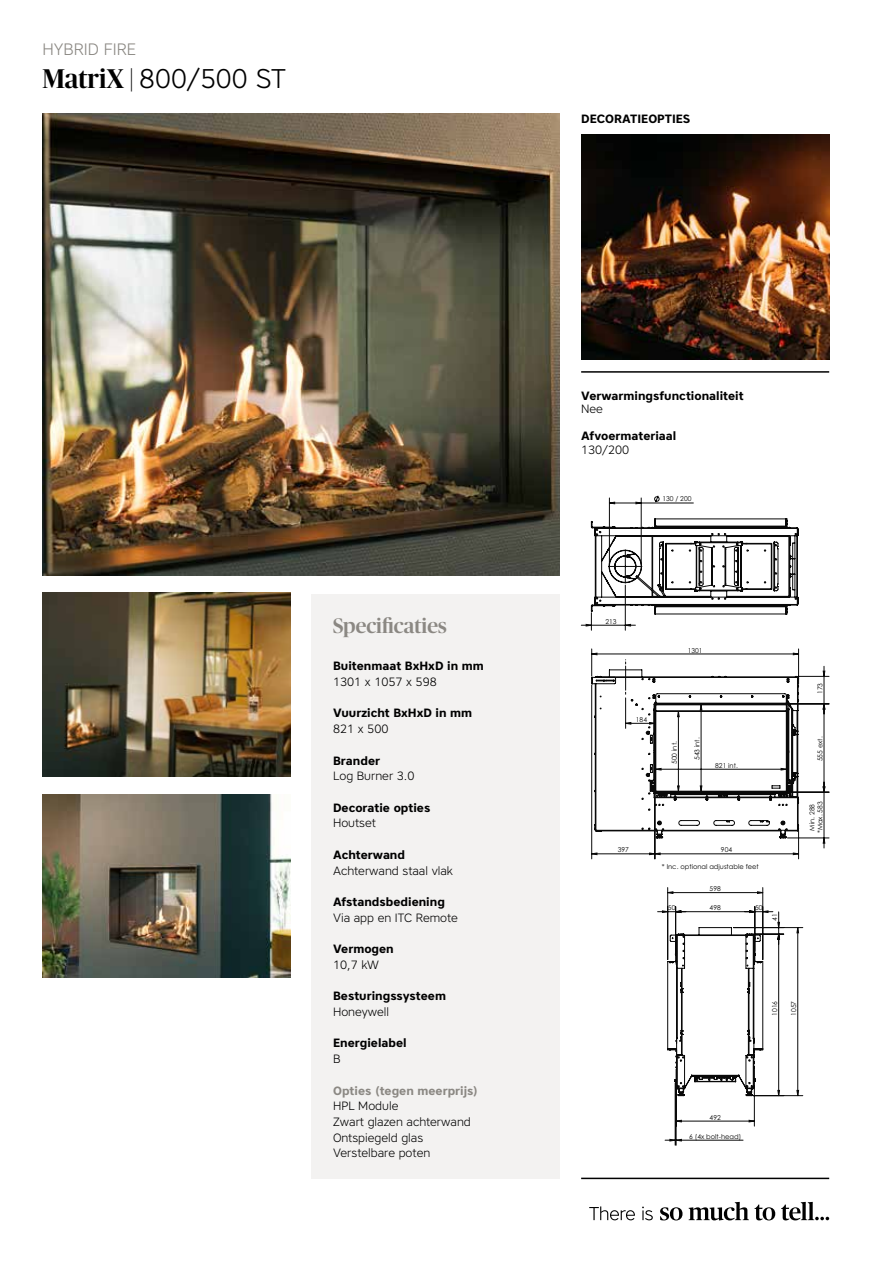
<style>
.page{position:relative;width:893px;height:1263px;background:#fff}
.page>*{position:absolute;margin:0;border:0;box-sizing:border-box;transform-origin:0 0}
.t1{font:300 27px "Core Sans A35";color:#000}
.t2{font:500 21px "Publico Banner";color:#8b8883}
.t3{font:300 16.5px "Core Sans A35";color:#8b8883}
.t4{font:700 12px "Core Sans A65";color:#000}
.t5{font:300 12px/15.8px "Core Sans A35";color:#000}
.t6{font:700 12px "Core Sans A65";color:#8b8883}
.t7{font:6.75px/7.9px "Century Gothic";color:#090909;text-align:center}
.s1{font-family:"Publico Banner";font-weight:500}
</style>
<div class="page">
<img style="left:581px;top:135px;width:248px;height:224px">
<hr style="left:581px;top:371px;width:248px;height:2px;background:#000">
<div style="left:312px;top:594px;width:248px;height:585px;background:#f3f2f1"></div>
<img style="left:43px;top:114px;width:517px;height:461px">
<img style="left:43px;top:794px;width:248px;height:184px">
<svg style="left:799px;top:653px;width:26px;height:202px"></svg>
<hr style="left:824px;top:792px;width:1px;height:46px;background:#090909">
<hr style="left:787px;top:838px;width:42px;height:1px;background:#090909">
<hr style="left:824px;top:704px;width:1px;height:88px;background:#090909">
<hr style="left:789px;top:792px;width:40px;height:1px;background:#090909">
<hr style="left:798px;top:676px;width:31px;height:1px;background:#090909">
<hr style="left:788px;top:704px;width:41px;height:1px;background:#090909">
<svg style="left:823px;top:839px;width:2px;height:9px"></svg>
<svg style="left:823px;top:666px;width:2px;height:48px"></svg>
<svg style="left:591px;top:649px;width:208px;height:210px"></svg>
<svg style="left:581px;top:495px;width:218px;height:135px"></svg>
<hr style="left:675px;top:1083px;width:1px;height:62px;background:#090909">
<hr style="left:676px;top:1083px;width:1px;height:62px;background:#090909">
<hr style="left:667px;top:887px;width:1px;height:72px;background:#090909">
<hr style="left:762px;top:887px;width:1px;height:72px;background:#090909">
<hr style="left:733px;top:927px;width:70px;height:1px;background:#090909">
<hr style="left:753px;top:1095px;width:50px;height:1px;background:#090909">
<svg style="left:658px;top:891px;width:141px;height:250px"></svg>
<img style="left:43px;top:593px;width:248px;height:184px">
<hr style="left:581px;top:1178px;width:248px;height:1px;background:#000">
<svg style="left:589px;top:1202px;width:240px;height:18px"></svg>
<h3 class="t3" style="left:43px;top:38px;width:95px">HYBRID FIRE</h3>
<h1 class="t1" style="left:43px;top:61px;width:245px"><span class="s1">MatriX |</span> 800/500 ST</h1>
<p class="t4" style="left:581px;top:110px;width:111px">DECORATIEOPTIES</p>
<h2 class="t2" style="left:333px;top:611px;width:115px">Specificaties</h2>
<p class="t4" style="left:333px;top:658px;width:152px">Buitenmaat BxHxD in mm</p>
<p class="t5" style="left:333px;top:674px;width:105px">1301 x 1057 x 598</p>
<p class="t4" style="left:333px;top:705px;width:141px">Vuurzicht BxHxD in mm</p>
<p class="t5" style="left:333px;top:721px;width:57px">821 x 500</p>
<p class="t4" style="left:333px;top:752px;width:48px">Brander</p>
<p class="t5" style="left:333px;top:768px;width:83px">Log Burner 3.0</p>
<p class="t4" style="left:333px;top:800px;width:99px">Decoratie opties</p>
<p class="t5" style="left:333px;top:815px;width:44px">Houtset</p>
<p class="t4" style="left:333px;top:847px;width:73px">Achterwand</p>
<p class="t5" style="left:333px;top:862px;width:121px">Achterwand staal vlak</p>
<p class="t4" style="left:333px;top:894px;width:113px">Afstandsbediening</p>
<p class="t5" style="left:333px;top:909px;width:126px">Via app en ITC Remote</p>
<p class="t4" style="left:333px;top:941px;width:62px">Vermogen</p>
<p class="t5" style="left:333px;top:956px;width:47px">10,7 kW</p>
<p class="t4" style="left:333px;top:988px;width:114px">Besturingssysteem</p>
<p class="t5" style="left:333px;top:1004px;width:58px">Honeywell</p>
<p class="t4" style="left:333px;top:1035px;width:75px">Energielabel</p>
<p class="t5" style="left:333px;top:1051px;width:9px">B</p>
<p class="t6" style="left:333px;top:1082px;width:146px">Opties (tegen meerprijs)</p>
<p class="t5" style="left:333px;top:1098px;width:139px">HPL Module<br>Zwart glazen achterwand<br>Ontspiegeld glas<br>Verstelbare poten</p>
<p class="t4" style="left:581px;top:387px;width:164px">Verwarmingsfunctionaliteit</p>
<p class="t5" style="left:581px;top:401px;width:23px">Nee</p>
<p class="t4" style="left:581px;top:428px;width:97px">Afvoermateriaal</p>
<p class="t5" style="left:581px;top:441px;width:50px">130/200</p>
<p class="t7" style="left:662px;top:495px;width:31px">130 / 200</p>
<p class="t7" style="left:605px;top:617px;width:13px">213</p>
<p class="t7" style="left:688px;top:646px;width:16px">1301</p>
<p class="t7" style="left:636px;top:715px;width:13px">184</p>
<p class="t7" style="left:670px;top:764px;width:24px;rotate:-90deg">500 int.</p>
<p class="t7" style="left:693px;top:760px;width:24px;rotate:-90deg">543 int.</p>
<p class="t7" style="left:715px;top:761px;width:24px">821 int.</p>
<p class="t7" style="left:618px;top:846px;width:13px">397</p>
<p class="t7" style="left:721px;top:846px;width:13px">904</p>
<p class="t7" style="left:662px;top:862px;width:98px">* Inc. optional adjustable feet</p>
<p class="t7" style="left:710px;top:885px;width:13px">598</p>
<p class="t7" style="left:668px;top:904px;width:9px">50</p>
<p class="t7" style="left:710px;top:904px;width:13px">498</p>
<p class="t7" style="left:755px;top:904px;width:9px">50</p>
<p class="t7" style="left:771px;top:921px;width:9px;rotate:-90deg">41</p>
<p class="t7" style="left:816px;top:694px;width:13px;rotate:-90deg">173</p>
<p class="t7" style="left:816px;top:761px;width:26px;rotate:-90deg">555 ext.</p>
<p class="t7" style="left:808px;top:833px;width:33px;rotate:-90deg">Min. 288 *Max. 583</p>
<p class="t7" style="left:771px;top:1016px;width:16px;rotate:-90deg">1016</p>
<p class="t7" style="left:790px;top:1016px;width:16px;rotate:-90deg">1057</p>
<p class="t7" style="left:710px;top:1113px;width:13px">492</p>
<p class="t7" style="left:689px;top:1132px;width:53px">6 (4x bolt-head)</p>
</div>
